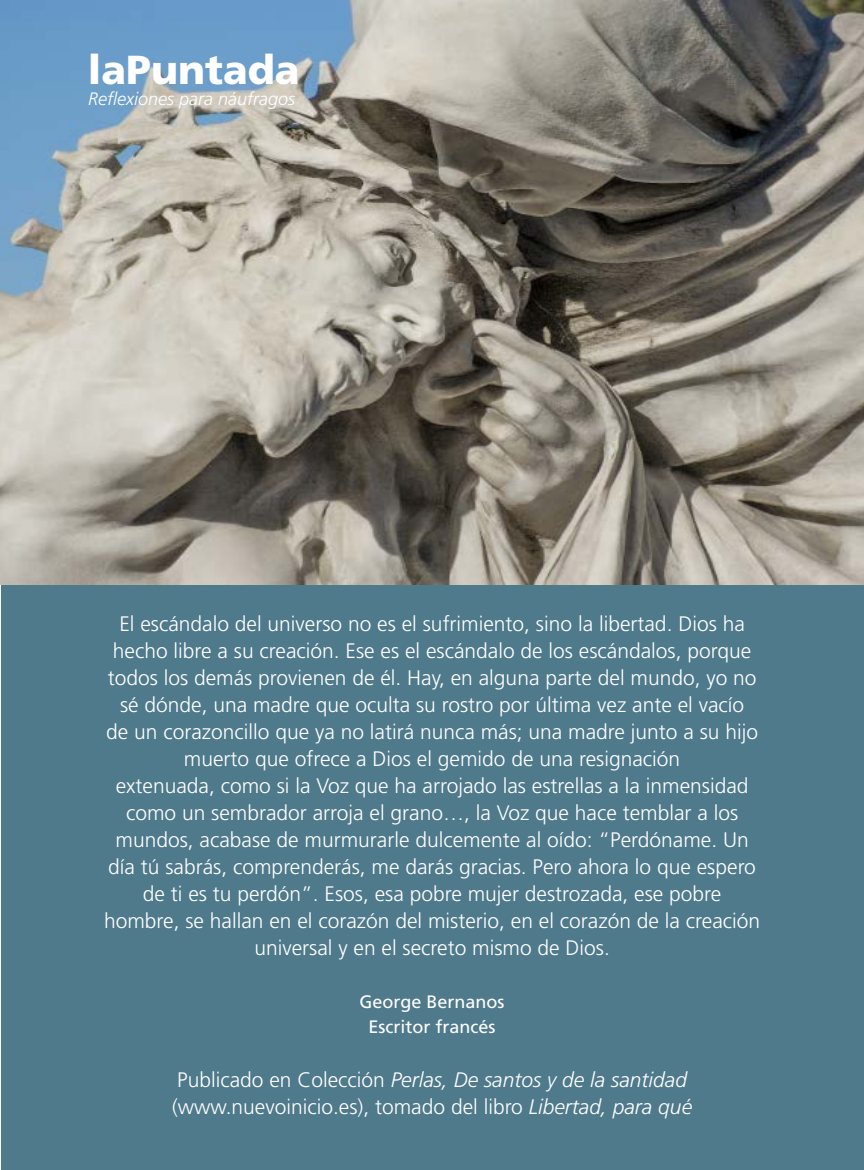
<style>
.page{position:relative;width:864px;height:1170px;background:#fff}
.page>*{position:absolute;margin:0;border:0;box-sizing:border-box;transform-origin:0 0}
.t1{font:900 40.5px "Frutiger LT Std";color:#fff}
.t2{font:300 21px/27px "Frutiger LT Std";color:#fff;text-align:center}
.t3{font:18px/25.5px "Frutiger LT Std";color:#fff;text-align:center}
.t4{font:italic 300 18px "Frutiger LT Std";color:#fff}
.s1{font-style:italic}
</style>
<div class="page">
<div style="left:1px;top:585px;width:863px;height:585px;background:#4f7a8c"></div>
<img style="left:0;top:0;width:864px;height:585px">
<h1 class="t1" style="left:88px;top:46px;width:213px">laPuntada</h1>
<p class="t4" style="left:88px;top:89px;width:209px">Reflexiones para náufragos</p>
<p class="t2" style="left:104px;top:611px;width:658px">El escándalo del universo no es el sufrimiento, sino la libertad. Dios ha hecho libre a su creación. Ese es el escándalo de los escándalos, porque todos los demás provienen de él. Hay, en alguna parte del mundo, yo no sé dónde, una madre que oculta su rostro por última vez ante el vacío<br>de un corazoncillo que ya no latirá nunca más; una madre junto a su hijo muerto que ofrece a Dios el gemido de una resignación<br>extenuada, como si la Voz que ha arrojado las estrellas a la inmensidad como un sembrador arroja el grano…, la Voz que hace temblar a los mundos, acabase de murmurarle dulcemente al oído: “Perdóname. Un día tú sabrás, comprenderás, me darás gracias. Pero ahora lo que espero de ti es tu perdón”. Esos, esa pobre mujer destrozada, ese pobre hombre, se hallan en el corazón del misterio, en el corazón de la creación universal y en el secreto mismo de Dios.</p>
<p class="t3" style="left:360px;top:989px;width:147px">George Bernanos<br>Escritor francés</p>
<p class="t2" style="left:172px;top:1067px;width:522px;text-align:left">Publicado en Colección <span class="s1">Perlas, De santos y de la santidad </span>(www.nuevoinicio.es), tomado del libro <span class="s1">Libertad, para qué</span></p>
</div>
